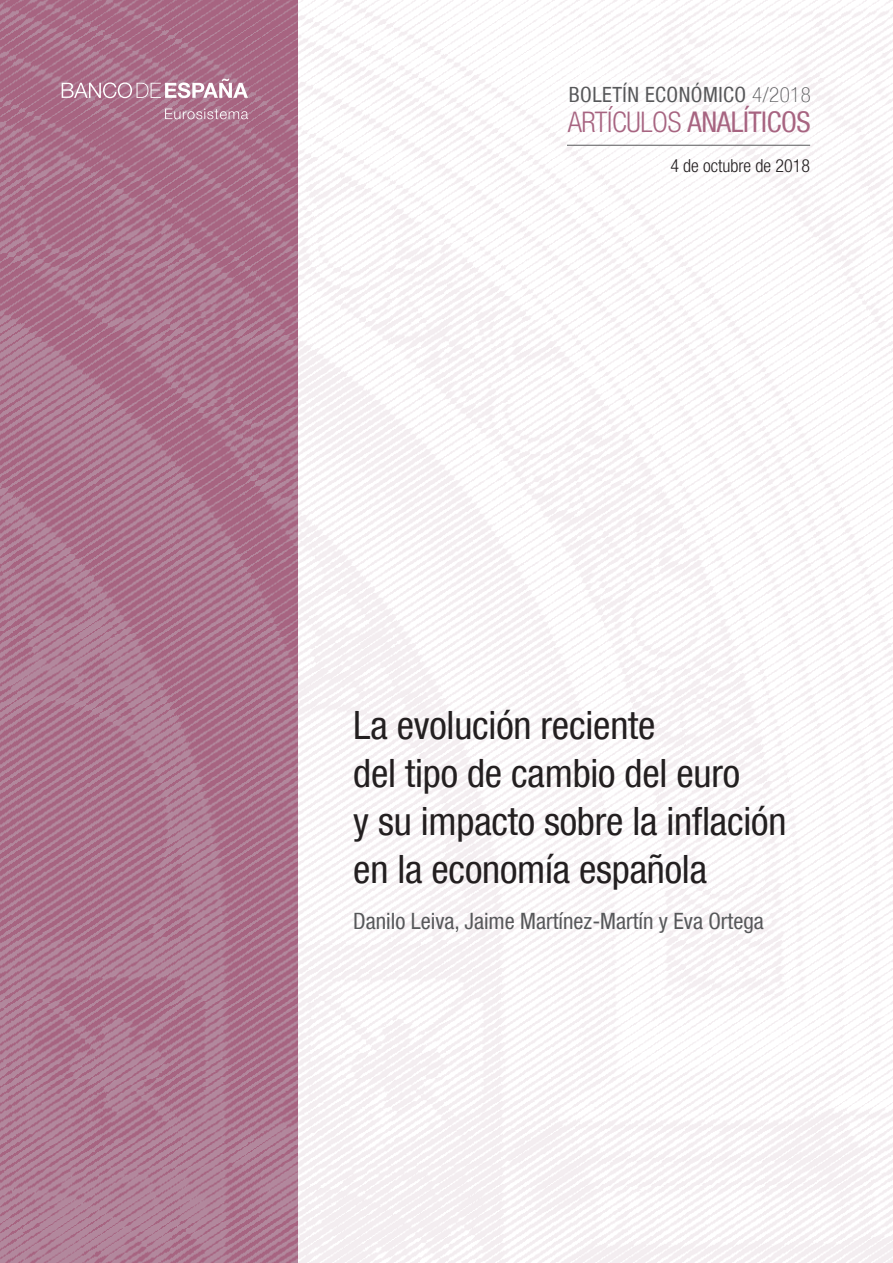
<style>
.page{position:relative;width:893px;height:1263px;background:#fff}
.page>*{position:absolute;margin:0;border:0;box-sizing:border-box;transform-origin:0 0}
.TITULO_GENERAL{font:condensed 39px/48px "Bd E Neue Helvetica";letter-spacing:-.005em;color:#231f20}
.TITULO_GENERAL-2{font:condensed 28.5px "Bd E Neue Helvetica";letter-spacing:-.015em;color:#a76481}
.AUTORES{font:condensed 22.5px "Bd E Neue Helvetica";color:#57585a}
.TITULO_GENERAL-3{font:condensed 21px "Bd E Neue Helvetica";letter-spacing:.025em;color:#57585a}
.INCLUSION_ARTICULO-M{font:300 condensed 18px "Bd E Neue Helvetica";color:#231f20}
.s1{font-weight:100}
.s2{font-weight:300}
</style>
<div class="page">
<img style="left:0;top:0;width:298px;height:1263px">
<svg style="left:165px;top:109px;width:83px;height:10px"></svg>
<svg style="left:62px;top:79px;width:186px;height:19px"></svg>
<hr style="left:567px;top:145px;width:243px;height:1px;background:#57585a">
<p class="TITULO_GENERAL-3" style="left:569px;top:82px;width:244px">BOLETÍN ECONÓMICO <span class="s1">4/2018</span></p>
<p class="TITULO_GENERAL-2" style="left:568px;top:105px;width:245px"><span class="s2">ARTÍCULOS</span> ANALÍTICOS</p>
<p class="INCLUSION_ARTICULO-M" style="left:670px;top:155px;width:141px">4 de octubre de 2018</p>
<p class="TITULO_GENERAL" style="left:353px;top:701px;width:435px">La evolución reciente<br>del tipo de cambio del euro<br>y su impacto sobre la inflación en la economía española</p>
<p class="AUTORES" style="left:353px;top:907px;width:412px">Danilo Leiva, Jaime Martínez-Martín y Eva Ortega</p>
</div>
